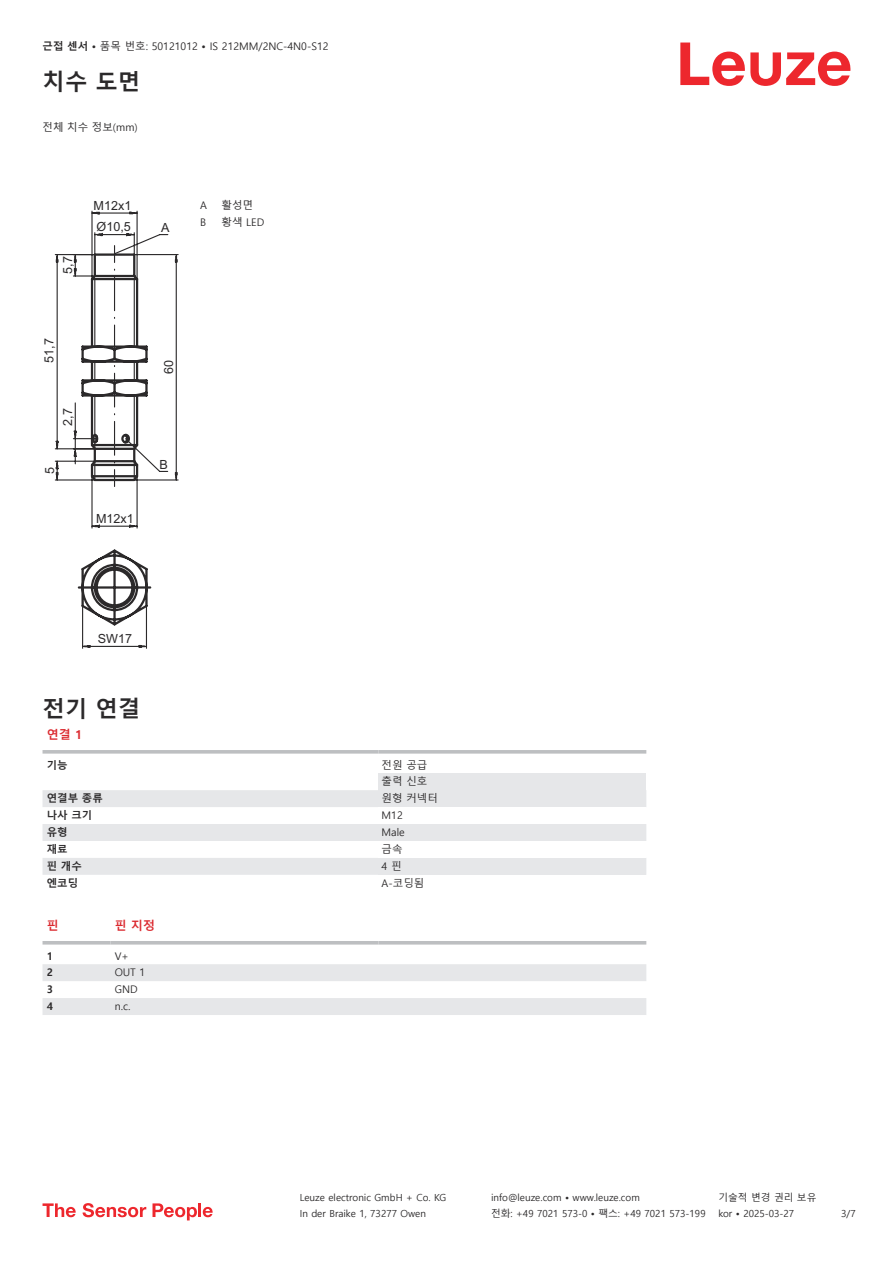
<style>
.page{position:relative;width:893px;height:1263px;background:#fff}
.page>*{position:absolute;margin:0;border:0;box-sizing:border-box;transform-origin:0 0}
.t1{font:700 22.5px "Malgun Gothic";color:#2b292a}
.t2{font:12.6px "Arial";color:#2b292a}
.t3{font:700 12px "Malgun Gothic";color:#db2a30}
.t4{font:10.5px/17px "Malgun Gothic";color:#2b292a}
.t5{font:700 10.5px "Malgun Gothic";color:#2b292a}
.t6{font:9.75px "Malgun Gothic";color:#2b292a}
.s1{font-weight:700}
</style>
<div class="page">
<svg style="left:680px;top:43px;width:170px;height:43px"></svg>
<svg style="left:43px;top:790px;width:335px;height:85px;fill:#e6e7e9"></svg>
<svg style="left:43px;top:750px;width:335px;height:4px"></svg>
<svg style="left:378px;top:750px;width:268px;height:4px"></svg>
<div style="left:378px;top:773px;width:268px;height:17px;background:#e6e7e9"></div>
<div style="left:378px;top:790px;width:268px;height:17px;background:#e6e7e9"></div>
<div style="left:378px;top:824px;width:268px;height:17px;background:#e6e7e9"></div>
<div style="left:378px;top:858px;width:268px;height:17px;background:#e6e7e9"></div>
<svg style="left:43px;top:944px;width:603px;height:1px"></svg>
<svg style="left:43px;top:964px;width:603px;height:51px"></svg>
<hr style="left:43px;top:941px;width:68px;height:3px;background:#bdbfc1">
<hr style="left:111px;top:941px;width:267px;height:3px;background:#bdbfc1">
<hr style="left:378px;top:941px;width:268px;height:3px;background:#bdbfc1">
<svg style="left:43px;top:1203px;width:33px;height:14px"></svg>
<svg style="left:83px;top:1203px;width:63px;height:14px"></svg>
<svg style="left:153px;top:1203px;width:44px;height:17px"></svg>
<hr style="left:198px;top:1203px;width:3px;height:14px;background:#ed272d">
<svg style="left:203px;top:1207px;width:10px;height:10px"></svg>
<svg style="left:54px;top:210px;width:125px;height:439px"></svg>
<p class="t4" style="left:43px;top:38px;width:288px"><span class="s1">근접 센서 •</span> 품목 번호: 50121012 <span class="s1">•</span> IS 212MM/2NC-4N0-S12</p>
<h1 class="t1" style="left:43px;top:69px;width:99px">치수 도면</h1>
<p class="t4" style="left:43px;top:118px;width:97px">전체 치수 정보(mm)</p>
<p class="t2" style="left:63px;top:274px;width:19px;rotate:-90deg">5,7</p>
<p class="t2" style="left:94px;top:201px;width:39px">M12x1</p>
<p class="t2" style="left:97px;top:221px;width:36px">Ø10,5</p>
<p class="t2" style="left:44px;top:363px;width:26px;rotate:-90deg">51,7</p>
<p class="t2" style="left:63px;top:426px;width:19px;rotate:-90deg">2,7</p>
<p class="t2" style="left:45px;top:474px;width:9px;rotate:-90deg">5</p>
<p class="t2" style="left:96px;top:514px;width:39px">M12x1</p>
<p class="t2" style="left:161px;top:222px;width:10px">A</p>
<p class="t4" style="left:200px;top:197px;width:8px">A</p>
<p class="t4" style="left:222px;top:197px;width:33px">활성면</p>
<p class="t4" style="left:200px;top:214px;width:8px">B</p>
<p class="t4" style="left:222px;top:214px;width:44px">황색 LED</p>
<p class="t2" style="left:164px;top:374px;width:16px;rotate:-90deg">60</p>
<p class="t2" style="left:160px;top:460px;width:10px">B</p>
<p class="t2" style="left:98px;top:633px;width:36px">SW17</p>
<h1 class="t1" style="left:43px;top:695px;width:99px">전기 연결</h1>
<p class="t3" style="left:47px;top:728px;width:37px">연결 1</p>
<p class="t5" style="left:47px;top:758px;width:22px">기능</p>
<p class="t4" style="left:382px;top:756px;width:47px">전원 공급 출력 신호</p>
<p class="t5" style="left:47px;top:792px;width:58px">연결부 종류</p>
<p class="t4" style="left:382px;top:790px;width:58px">원형 커넥터</p>
<p class="t5" style="left:47px;top:809px;width:47px">나사 크기</p>
<p class="t4" style="left:382px;top:807px;width:23px">M12</p>
<p class="t5" style="left:47px;top:826px;width:22px">유형</p>
<p class="t4" style="left:382px;top:824px;width:25px">Male</p>
<p class="t5" style="left:47px;top:843px;width:22px">재료</p>
<p class="t4" style="left:382px;top:841px;width:22px">금속</p>
<p class="t5" style="left:47px;top:860px;width:37px">핀 개수</p>
<p class="t4" style="left:382px;top:858px;width:21px">4 핀</p>
<p class="t5" style="left:47px;top:877px;width:33px">엔코딩</p>
<p class="t4" style="left:382px;top:875px;width:44px">A-코딩됨</p>
<p class="t3" style="left:47px;top:919px;width:13px">핀</p>
<p class="t3" style="left:115px;top:919px;width:42px">핀 지정</p>
<p class="t5" style="left:47px;top:949px;width:8px">1</p>
<p class="t4" style="left:115px;top:947px;width:16px">V+</p>
<p class="t5" style="left:47px;top:966px;width:8px">2</p>
<p class="t4" style="left:115px;top:964px;width:32px">OUT 1</p>
<p class="t5" style="left:47px;top:983px;width:8px">3</p>
<p class="t4" style="left:115px;top:981px;width:24px">GND</p>
<p class="t5" style="left:47px;top:1000px;width:8px">4</p>
<p class="t4" style="left:115px;top:998px;width:17px">n.c.</p>
<p class="t6" style="left:300px;top:1192px;width:148px">Leuze electronic GmbH + Co. KG</p>
<p class="t6" style="left:491px;top:1192px;width:150px">info@leuze.com • www.leuze.com</p>
<p class="t6" style="left:718px;top:1192px;width:100px">기술적 변경 권리 보유</p>
<p class="t6" style="left:300px;top:1208px;width:128px">In der Braike 1, 73277 Owen</p>
<p class="t6" style="left:491px;top:1208px;width:216px">전화: +49 7021 573-0 • 팩스: +49 7021 573-199</p>
<p class="t6" style="left:718px;top:1208px;width:77px">kor • 2025-03-27</p>
<p class="t6" style="left:841px;top:1208px;width:16px">3/7</p>
</div>
